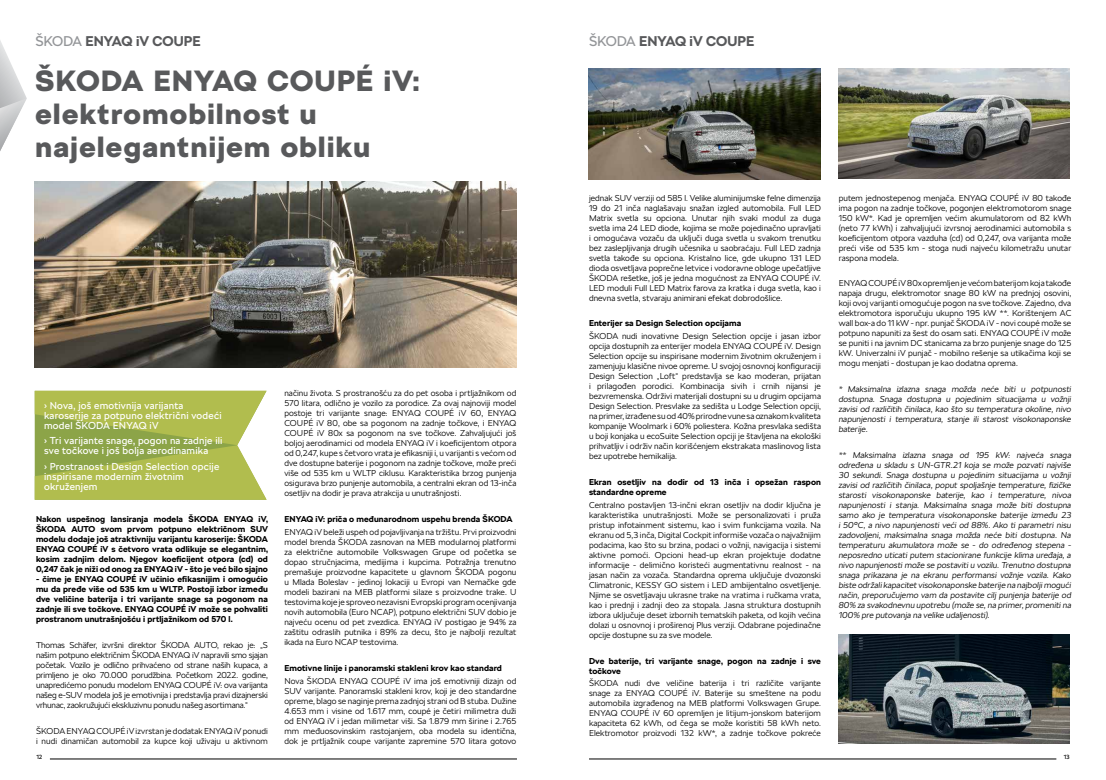
<style>
.page{position:relative;width:1106px;height:780px;background:#fff}
.page>*{position:absolute;margin:0;border:0;box-sizing:border-box;transform-origin:0 0}
.t1{font:900 29px/33px "SKODA Next";letter-spacing:.05em;color:#58595b}
.t2{font:700 14px "SKODA Next";letter-spacing:-.005em;color:#58595b}
.t3{font:10px/10px "SKODA Next";letter-spacing:.02em;color:#fff}
.t4{font:300 8.5px/10px "SKODA Next";letter-spacing:.005em;color:#000;text-align:justify}
.t5{font:italic 300 8.5px/10px "SKODA Next";letter-spacing:.005em;color:#000;text-align:justify}
.t6{font:700 8.5px/10px "SKODA Next";letter-spacing:.01em;color:#000;text-align:justify}
.t7{font:6px "SKODA Next";color:#000}
.s1{font-weight:400;color:#939598}
</style>
<div class="page">
<hr style="left:589px;top:758px;width:467px;height:1px;background:#000">
<hr style="left:50px;top:758px;width:467px;height:1px;background:#000">
<img style="left:588px;top:68px;width:233px;height:111px">
<svg style="left:35px;top:390px;width:232px;height:109px;background:#adbb58"></svg>
<svg style="left:0;top:40px;width:27px;height:111px"></svg>
<img style="left:35px;top:181px;width:482px;height:186px">
<img style="left:838px;top:69px;width:232px;height:110px">
<img style="left:838px;top:634px;width:232px;height:110px">
<h2 class="t2" style="left:35px;top:33px;width:167px"><span class="s1">ŠKODA</span> ENYAQ iV COUPE</h2>
<h2 class="t2" style="left:589px;top:33px;width:167px"><span class="s1">ŠKODA</span> ENYAQ iV COUPE</h2>
<h1 class="t1" style="left:35px;top:64px;width:385px">ŠKODA ENYAQ COUPÉ iV: elektromobilnost u najelegantnijem obliku</h1>
<p class="t3" style="left:44px;top:400px;width:179px">› Nova, još emotivnija varijanta karoserije za potpuno električni vodeći model ŠKODA ENYAQ iV</p>
<p class="t3" style="left:44px;top:436px;width:180px">› Tri varijante snage, pogon na zadnje ili sve točkove i još bolja aerodinamika</p>
<p class="t3" style="left:44px;top:461px;width:177px">› Prostranost i Design Selection opcije inspirisane modernim životnim okruženjem</p>
<p class="t6" style="left:36px;top:514px;width:233px">Nakon uspešnog lansiranja modela ŠKODA ENYAQ iV, ŠKODA AUTO svom prvom potpuno električnom SUV modelu dodaje još atraktivniju varijantu karoserije: ŠKODA ENYAQ COUPÉ iV s četvoro vrata odlikuje se elegantnim, kosim zadnjim delom. Njegov koeficijent otpora (cd) od 0,247 čak je niži od onog za ENYAQ iV - što je već bilo sjajno</p>
<p class="t6" style="left:36px;top:574px;width:233px">- čime je ENYAQ COUPÉ iV učinio efikasnijim i omogućio mu da pređe više od 535 km u WLTP. Postoji izbor između dve veličine baterija i tri varijante snage sa pogonom na zadnje ili sve točkove. ENYAQ COUPÉ iV može se pohvaliti prostranom unutrašnjošću i prtljažnikom od 570 l.</p>
<p class="t4" style="left:36px;top:640px;width:233px">Thomas Schäfer, izvršni direktor ŠKODA AUTO, rekao je: „S našim potpuno električnim ŠKODA ENYAQ iV napravili smo sjajan početak. Vozilo je odlično prihvaćeno od strane naših kupaca, a primljeno je oko 70.000 porudžbina. Početkom 2022. godine, unapredićemo ponudu modelom ENYAQ COUPÉ iV: ova varijanta našeg e-SUV modela još je emotivnija i predstavlja pravi dizajnerski vrhunac, zaokružujući ekskluzivnu ponudu našeg asortimana.“</p>
<p class="t4" style="left:36px;top:725px;width:233px">ŠKODA ENYAQ COUPÉ iV izvrstan je dodatak ENYAQ iV ponudi i nudi dinamičan automobil za kupce koji uživaju u aktivnom</p>
<p class="t4" style="left:284px;top:388px;width:233px">načinu života. S prostranošću za do pet osoba i prtljažnikom od 570 litara, odlično je vozilo za porodice. Za ovaj najnoviji model postoje tri varijante snage: ENYAQ COUPÉ iV 60, ENYAQ COUPÉ iV 80, obe sa pogonom na zadnje točkove, i ENYAQ COUPÉ iV 80x sa pogonom na sve točkove. Zahvaljujući još boljoj aerodinamici od modela ENYAQ iV i koeficijentom otpora od 0,247, kupe s četvoro vrata je efikasniji i, u varijanti s većom od dve dostupne baterije i pogonom na zadnje točkove, može preći više od 535 km u WLTP ciklusu. Karakteristika brzog punjenja osigurava brzo punjenje automobila, a centralni ekran od 13-inča osetljiv na dodir je prava atrakcija u unutrašnjosti.</p>
<p class="t6" style="left:284px;top:514px;width:230px">ENYAQ iV: priča o međunarodnom uspehu brenda ŠKODA</p>
<p class="t4" style="left:284px;top:527px;width:233px">ENYAQ iV beleži uspeh od pojavljivanja na tržištu. Prvi proizvodni model brenda ŠKODA zasnovan na MEB modularnoj platformi za električne automobile Volkswagen Grupe od početka se dopao stručnjacima, medijima i kupcima. Potražnja trenutno premašuje proizvodne kapacitete u glavnom ŠKODA pogonu u Mlada Boleslav - jedinoj lokaciji u Evropi van Nemačke gde modeli bazirani na MEB platformi silaze s proizvodne trake. U testovima koje je sproveo nezavisni Evropski program ocenjivanja novih automobila (Euro NCAP), potpuno električni SUV dobio je najveću ocenu od pet zvezdica. ENYAQ iV postigao je 94% za zaštitu odraslih putnika i 89% za decu, što je najbolji rezultat ikada na Euro NCAP testovima.</p>
<p class="t6" style="left:284px;top:662px;width:219px">Emotivne linije i panoramski stakleni krov kao standard</p>
<p class="t4" style="left:284px;top:675px;width:233px">Nova ŠKODA ENYAQ COUPÉ iV ima još emotivniji dizajn od SUV varijante. Panoramski stakleni krov, koji je deo standardne opreme, blago se naginje prema zadnjoj strani od B stuba. Dužine 4.653 mm i visine od 1.617 mm, coupé je četiri milimetra duži od ENYAQ iV i jedan milimetar viši. Sa 1.879 mm širine i 2.765 mm međuosovinskim rastojanjem, oba modela su identična, dok je prtljažnik coupe varijante zapremine 570 litara gotovo</p>
<p class="t4" style="left:589px;top:193px;width:233px">jednak SUV verziji od 585 l. Velike aluminijumske felne dimenzija 19 do 21 inča naglašavaju snažan izgled automobila. Full LED Matrix svetla su opciona. Unutar njih svaki modul za duga svetla ima 24 LED diode, kojima se može pojedinačno upravljati i omogućava vozaču da uključi duga svetla u svakom trenutku bez zaslepljivanja drugih učesnika u saobraćaju. Full LED zadnja svetla takođe su opciona. Kristalno lice, gde ukupno 131 LED dioda osvetljava poprečne letvice i vodoravne obloge upečatljive ŠKODA rešetke, još je jedna mogućnost za ENYAQ COUPÉ iV.<br>LED moduli Full LED Matrix farova za kratka i duga svetla, kao i dnevna svetla, stvaraju animirani efekat dobrodošlice.</p>
<p class="t6" style="left:589px;top:318px;width:154px">Enterijer sa Design Selection opcijama</p>
<p class="t4" style="left:589px;top:331px;width:233px">ŠKODA nudi inovativne Design Selection opcije i jasan izbor opcija dostupnih za enterijer modela ENYAQ COUPÉ iV. Design Selection opcije su inspirisane modernim životnim okruženjem i zamenjuju klasične nivoe opreme. U svojoj osnovnoj konfiguraciji Design Selection „Loft“ predstavlja se kao moderan, prijatan i prilagođen porodici. Kombinacija sivih i crnih nijansi je bezvremenska. Održivi materijali dostupni su u drugim opcijama Design Selection. Presvlake za sedišta u Lodge Selection opciji, na primer, izrađene su od 40% prirodne vune sa oznakom kvaliteta kompanije Woolmark i 60% poliestera. Kožna presvlaka sedišta u boji konjaka u ecoSuite Selection opciji je štavljena na ekološki prihvatljiv i održiv način korišćenjem ekstrakata maslinovog lista bez upotrebe hemikalija.</p>
<p class="t6" style="left:589px;top:477px;width:233px">Ekran osetljiv na dodir od 13 inča i opsežan raspon standardne opreme</p>
<p class="t4" style="left:589px;top:500px;width:233px">Centralno postavljen 13-inčni ekran osetljiv na dodir ključna je karakteristika unutrašnjosti. Može se personalizovati i pruža pristup infotainment sistemu, kao i svim funkcijama vozila. Na ekranu od 5,3 inča, Digital Cockpit informiše vozača o najvažnijim podacima, kao što su brzina, podaci o vožnji, navigacija i sistemi aktivne pomoći. Opcioni head-up ekran projektuje dodatne informacije - delimično koristeći augmentativnu realnost - na jasan način za vozača. Standardna oprema uključuje dvozonski Climatronic, KESSY GO sistem i LED ambijentalno osvetljenje.<br>Njime se osvetljavaju ukrasne trake na vratima i ručkama vrata, kao i prednji i zadnji deo za stopala. Jasna struktura dostupnih izbora uključuje deset izbornih tematskih paketa, od kojih većina dolazi u osnovnoj i proširenoj Plus verziji. Odabrane pojedinačne opcije dostupne su za sve modele.</p>
<p class="t6" style="left:589px;top:655px;width:233px">Dve baterije, tri varijante snage, pogon na zadnje i sve točkove</p>
<p class="t4" style="left:589px;top:678px;width:233px">ŠKODA nudi dve veličine baterija i tri različite varijante snage za ENYAQ COUPÉ iV. Baterije su smeštene na podu automobila izgrađenog na MEB platformi Volkswagen Grupe.<br>ENYAQ COUPÉ iV 60 opremljen je litijum-jonskom baterijom kapaciteta 62 kWh, od čega se može koristiti 58 kWh neto.<br>Elektromotor proizvodi 132 kW*, a zadnje točkove pokreće</p>
<p class="t4" style="left:838px;top:193px;width:234px">putem jednostepenog menjača. ENYAQ COUPÉ iV 80 takođe ima pogon na zadnje točkove, pogonjen elektromotorom snage 150 kW*. Kad je opremljen većim akumulatorom od 82 kWh (neto 77 kWh) i zahvaljujući izvrsnoj aerodinamici automobila s koeficijentom otpora vazduha (cd) od 0,247, ova varijanta može preći više od 535 km - stoga nudi najveću kilometražu unutar raspona modela.</p>
<p class="t4" style="left:838px;top:278px;width:234px">ENYAQ COUPÉ iV 80x opremljen je većom baterijom koja takođe napaja drugu, elektromotor snage 80 kW na prednjoj osovini, koji ovoj varijanti omogućuje pogon na sve točkove. Zajedno, dva elektromotora isporučuju ukupno 195 kW **. Korištenjem AC wall box-a do 11 kW - npr. punjač ŠKODA iV - novi coupé može se potpuno napuniti za šest do osam sati. ENYAQ COUPÉ iV može se puniti i na javnim DC stanicama za brzo punjenje snage do 125 kW. Univerzalni iV punjač - mobilno rešenje sa utikačima koji se mogu menjati - dostupan je kao dodatna oprema.</p>
<p class="t5" style="left:838px;top:384px;width:234px">* Maksimalna izlazna snaga možda neće biti u potpunosti dostupna. Snaga dostupna u pojedinim situacijama u vožnji zavisi od različitih činilaca, kao što su temperatura okoline, nivo napunjenosti i temperatura, stanje ili starost visokonaponske baterije.</p>
<p class="t5" style="left:838px;top:449px;width:234px">** Maksimalna izlazna snaga od 195 kW: najveća snaga određena u skladu s UN-GTR.21 koja se može pozvati najviše 30 sekundi. Snaga dostupna u pojedinim situacijama u vožnji zavisi od različitih činilaca, poput spoljašnje temperature, fizičke starosti visokonaponske baterije, kao i temperature, nivoa napunjenosti i stanja. Maksimalna snaga može biti dostupna samo ako je temperatura visokonaponske baterije između 23 i 50°C, a nivo napunjenosti veći od 88%. Ako ti parametri nisu zadovoljeni, maksimalna snaga možda neće biti dostupna. Na temperaturu akumulatora može se - do određenog stepena - neposredno uticati putem stacionirane funkcije klima uređaja, a nivo napunjenosti može se postaviti u vozilu. Trenutno dostupna snaga prikazana je na ekranu performansi vožnje vozila. Kako biste održali kapacitet visokonaponske baterije na najbolji mogući način, preporučujemo vam da postavite cilj punjenja baterije od 80% za svakodnevnu upotrebu (može se, na primer, promeniti na 100% pre putovanja na velike udaljenosti).</p>
<p class="t7" style="left:36px;top:753px;width:8px">12</p>
<p class="t7" style="left:1063px;top:753px;width:8px">13</p>
</div>
